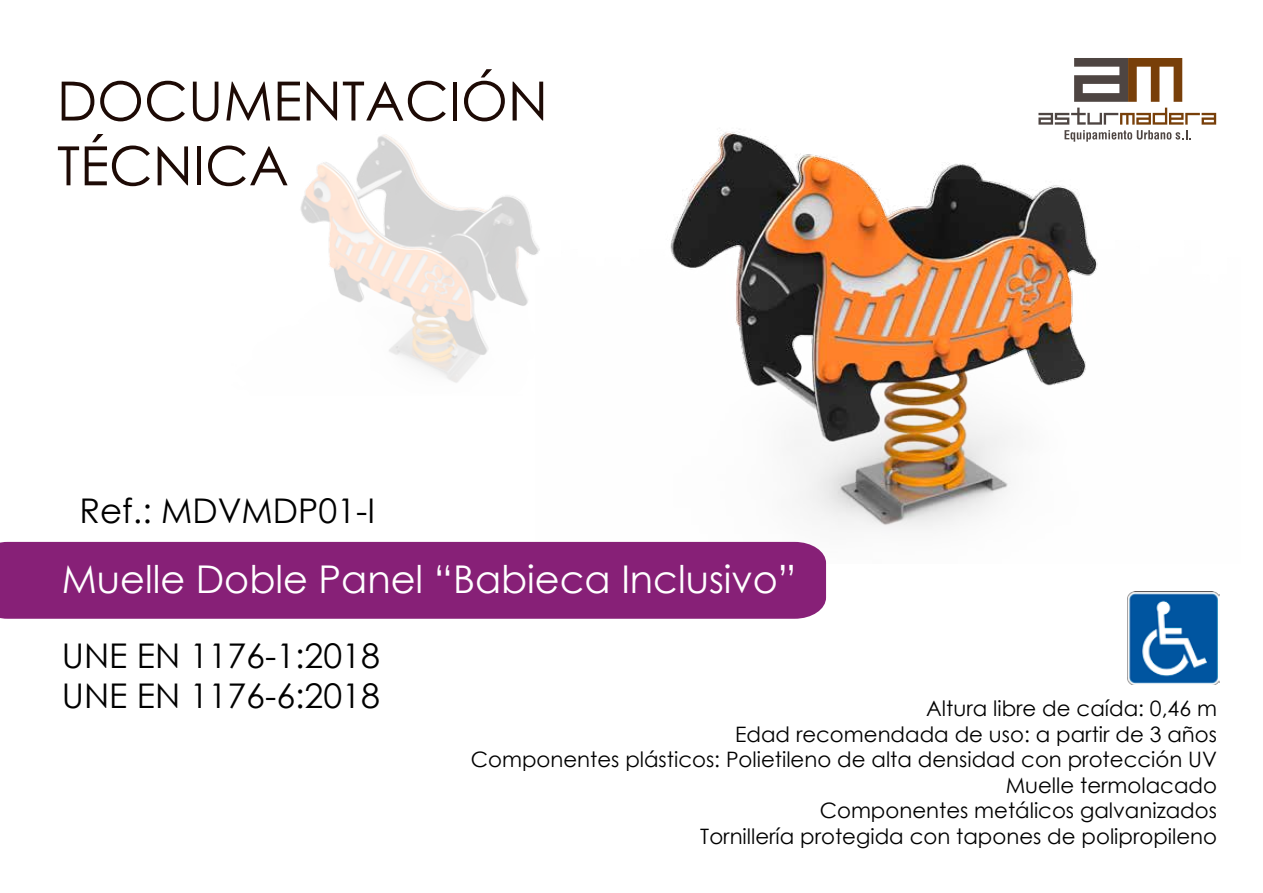
<style>
.page{position:relative;width:1263px;height:893px;background:#fff}
.page>*{position:absolute;margin:0;border:0;box-sizing:border-box;transform-origin:0 0}
.t1{font:38.25px "Century Gothic";color:#fff}
.t2{font:34.05px/40.8px "Century Gothic";color:#000}
.t3{font:21.3px/25.5px "Century Gothic";color:#000;text-align:right}
</style>
<div class="page">
<svg style="left:1074px;top:58px;width:108px;height:9px"></svg>
<img style="left:224px;top:121px;width:312px;height:262px">
<img style="left:536px;top:67px;width:681px;height:497px">
<svg style="left:62px;top:82px;width:32px;height:39px"></svg>
<svg style="left:100px;top:81px;width:41px;height:40px"></svg>
<svg style="left:147px;top:81px;width:38px;height:40px"></svg>
<svg style="left:193px;top:82px;width:25px;height:39px"></svg>
<svg style="left:226px;top:82px;width:44px;height:39px"></svg>
<svg style="left:278px;top:82px;width:22px;height:39px"></svg>
<svg style="left:307px;top:82px;width:30px;height:39px"></svg>
<svg style="left:343px;top:81px;width:103px;height:40px"></svg>
<hr style="left:453px;top:82px;width:4px;height:39px;background:#1d0a05">
<svg style="left:464px;top:69px;width:41px;height:52px"></svg>
<svg style="left:513px;top:82px;width:30px;height:39px"></svg>
<svg style="left:58px;top:146px;width:21px;height:39px"></svg>
<svg style="left:85px;top:134px;width:65px;height:52px"></svg>
<svg style="left:158px;top:146px;width:30px;height:39px"></svg>
<hr style="left:197px;top:146px;width:4px;height:39px;background:#1d0a05">
<svg style="left:208px;top:146px;width:80px;height:40px"></svg>
<div style="left:0;top:542px;width:826px;height:77px;background:#872077"></div>
<img style="left:1127px;top:592px;width:93px;height:92px">
<h2 class="t2" style="left:79px;top:489px;width:297px">Ref.: MDVMDP01-I</h2>
<h1 class="t1" style="left:62px;top:552px;width:736px">Muelle Doble Panel “Babieca Inclusivo”</h1>
<h2 class="t2" style="left:62px;top:634px;width:320px">UNE EN 1176-1:2018<br>UNE EN 1176-6:2018</h2>
<p class="t3" style="left:471px;top:695px;width:748px">Altura libre de caída: 0,46 m<br>Edad recomendada de uso: a partir de 3 años<br>Componentes plásticos: Polietileno de alta densidad con protección UV Muelle termolacado<br>Componentes metálicos galvanizados<br>Tornillería protegida con tapones de polipropileno</p>
</div>
